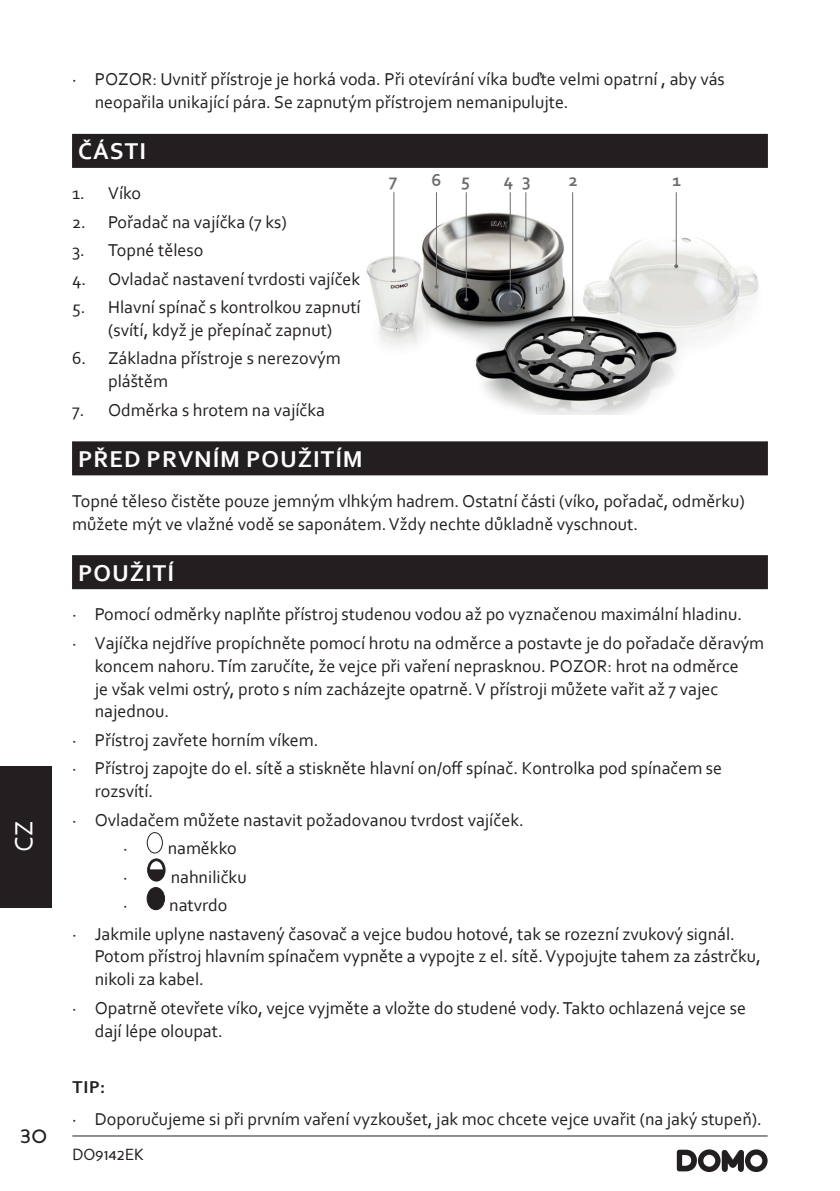
<style>
.page{position:relative;width:840px;height:1191px;background:#fff}
.page>*{position:absolute;margin:0;border:0;box-sizing:border-box;transform-origin:0 0}
.t1{font:26px "Corbel";color:#fff}
.t2{font:700 24px "Corbel";letter-spacing:.04em;color:#fff}
.t3{font:24px "Perspective Sans";color:#231f20}
.t4{font:18px/22.8px "Corbel";color:#231f20}
.t5{font:700 18px "Corbel";color:#6c6d70}
.t6{font:700 18px "Corbel";color:#231f20}
.t7{font:16px "Perspective Sans";color:#231f20}
</style>
<div class="page">
<hr style="left:72px;top:1135px;width:695px;height:1px;background:#231f20">
<svg style="left:676px;top:1149px;width:91px;height:23px"></svg>
<div style="left:0;top:765px;width:51px;height:142px;background:#231f20"></div>
<div style="left:72px;top:134px;width:695px;height:34px;background:#231f20"></div>
<div style="left:72px;top:441px;width:695px;height:34px;background:#231f20"></div>
<div style="left:72px;top:555px;width:695px;height:34px;background:#231f20"></div>
<div style="left:147px;top:832px;width:15px;height:21px;border:1px solid #231f20;border-radius:50%"></div>
<svg style="left:146px;top:858px;width:20px;height:53px"></svg>
<img style="left:366px;top:200px;width:393px;height:214px">
<hr style="left:675px;top:192px;width:1px;height:74px;background:#6c6d70">
<svg style="left:674px;top:264px;width:4px;height:4px"></svg>
<hr style="left:572px;top:192px;width:1px;height:127px;background:#6c6d70">
<svg style="left:570px;top:317px;width:4px;height:4px"></svg>
<hr style="left:525px;top:192px;width:1px;height:48px;background:#6c6d70">
<svg style="left:523px;top:238px;width:4px;height:4px"></svg>
<hr style="left:509px;top:192px;width:1px;height:111px;background:#6c6d70">
<svg style="left:508px;top:301px;width:4px;height:4px"></svg>
<hr style="left:465px;top:192px;width:1px;height:108px;background:#6c6d70">
<svg style="left:464px;top:298px;width:4px;height:4px"></svg>
<hr style="left:435px;top:192px;width:1px;height:95px;background:#6c6d70">
<svg style="left:434px;top:285px;width:4px;height:4px"></svg>
<hr style="left:393px;top:192px;width:1px;height:79px;background:#6c6d70">
<svg style="left:391px;top:269px;width:4px;height:4px"></svg>
<h1 class="t1" style="left:8px;top:851px;width:32px;rotate:-90deg">CZ</h1>
<h2 class="t3" style="left:20px;top:1120px;width:29px">30</h2>
<p class="t4" style="left:95px;top:68px;width:631px;text-indent:-23px">· POZOR: Uvnitř přístroje je horká voda. Při otevírání víka buďte velmi opatrní , aby vás neopařila unikající pára. Se zapnutým přístrojem nemanipulujte.</p>
<h2 class="t2" style="left:78px;top:136px;width:69px">ČÁSTI</h2>
<p class="t4" style="left:72px;top:181px;width:71px">1. Víko</p>
<p class="t4" style="left:72px;top:210px;width:216px">2. Pořadač na vajíčka (7 ks)</p>
<p class="t4" style="left:72px;top:238px;width:133px">3. Topné těleso</p>
<p class="t4" style="left:72px;top:267px;width:289px">4. Ovladač nastavení tvrdosti vajíček</p>
<p class="t4" style="left:72px;top:295px;width:290px;text-align:center">5. Hlavní spínač s kontrolkou zapnutí (svítí, když je přepínač zapnut)</p>
<p class="t4" style="left:108px;top:347px;width:234px;text-indent:-36px">6. Základna přístroje s nerezovým pláštěm</p>
<p class="t4" style="left:72px;top:398px;width:254px">7. Odměrka s hrotem na vajíčka</p>
<h2 class="t2" style="left:78px;top:444px;width:286px">PŘED PRVNÍM POUŽITÍM</h2>
<p class="t4" style="left:72px;top:489px;width:674px">Topné těleso čistěte pouze jemným vlhkým hadrem. Ostatní části (víko, pořadač, odměrku) můžete mýt ve vlažné vodě se saponátem. Vždy nechte důkladně vyschnout.</p>
<h2 class="t2" style="left:78px;top:558px;width:97px">POUŽITÍ</h2>
<p class="t4" style="left:72px;top:600px;width:693px;line-height:28.4px">· Pomocí odměrky naplňte přístroj studenou vodou až po vyznačenou maximální hladinu.<br>· Vajíčka nejdříve propíchněte pomocí hrotu na odměrce a postavte je do pořadače děravým</p>
<p class="t4" style="left:95px;top:654px;width:645px">koncem nahoru. Tím zaručíte, že vejce při vaření neprasknou. POZOR: hrot na odměrce je však velmi ostrý, proto s ním zacházejte opatrně. V přístroji můžete vařit až 7 vajec najednou.</p>
<p class="t4" style="left:72px;top:725px;width:651px;line-height:28.4px">· Přístroj zavřete horním víkem.<br>· Přístroj zapojte do el. sítě a stiskněte hlavní on/off spínač. Kontrolka pod spínačem se</p>
<p class="t4" style="left:95px;top:779px;width:60px">rozsvítí.</p>
<p class="t4" style="left:72px;top:808px;width:453px">· Ovladačem můžete nastavit požadovanou tvrdost vajíček.</p>
<p class="t4" style="left:123px;top:836px;width:6px">·</p>
<p class="t4" style="left:168px;top:836px;width:70px">naměkko</p>
<p class="t4" style="left:123px;top:864px;width:125px">· nahniličku</p>
<p class="t4" style="left:123px;top:893px;width:106px">· natvrdo</p>
<p class="t4" style="left:72px;top:921px;width:664px">· Jakmile uplyne nastavený časovač a vejce budou hotové, tak se rozezní zvukový signál.</p>
<p class="t4" style="left:95px;top:944px;width:667px">Potom přístroj hlavním spínačem vypněte a vypojte z el. sítě. Vypojujte tahem za zástrčku, nikoli za kabel.</p>
<p class="t4" style="left:95px;top:995px;width:652px;text-indent:-23px">· Opatrně otevřete víko, vejce vyjměte a vložte do studené vody. Takto ochlazená vejce se dají lépe oloupat.</p>
<p class="t5" style="left:388px;top:169px;width:10px">7</p>
<p class="t5" style="left:431px;top:169px;width:40px">6 5</p>
<p class="t5" style="left:503px;top:169px;width:29px">4 3</p>
<p class="t5" style="left:568px;top:169px;width:10px">2</p>
<p class="t5" style="left:672px;top:169px;width:10px">1</p>
<p class="t6" style="left:72px;top:1076px;width:35px">TIP:</p>
<p class="t4" style="left:72px;top:1107px;width:690px">· Doporučujeme si při prvním vaření vyzkoušet, jak moc chcete vejce uvařit (na jaký stupeň).</p>
<p class="t7" style="left:72px;top:1145px;width:73px">DO9142EK</p>
</div>
